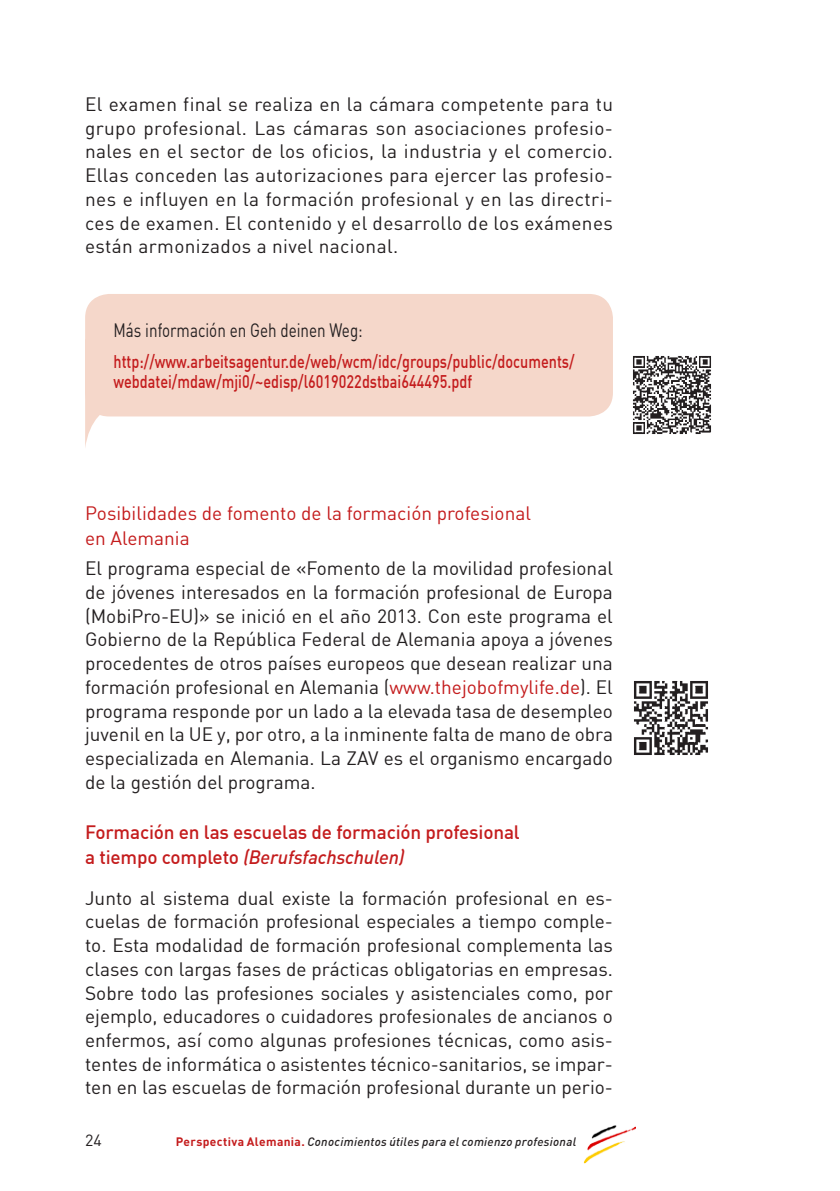
<style>
.page{position:relative;width:840px;height:1191px;background:#fff}
.page>*{position:absolute;margin:0;border:0;box-sizing:border-box;transform-origin:0 0}
.GENERAL-PARRAFO-1{font:19px/23.8px "DIN";color:#231f20;text-align:justify}
.GENERAL-NIVEL-4-ANT{font:500 19px/24.8px "DIN";letter-spacing:-.01em;color:#c41c1d}
.GENERAL-NIVEL-4{font:19px/24.8px "DIN";color:#c41c1d}
.GENERAL-PARRAFO-1-2{font:19px "DIN";color:#231f20;scale:.8 1}
.t1{font:500 18px/20px "DIN";color:#c41c1d;scale:.8 1}
.t2{font:16px "DIN";color:#231f20}
.t3{font:italic 500 12px "DIN";letter-spacing:.025em;color:#231f20}
.s1{color:#c41c1d}
.s2{font-style:italic}
.s3{font-weight:700;font-style:normal;color:#c41c1d}
</style>
<div class="page">
<img style="left:583px;top:1125px;width:52px;height:38px">
<svg style="left:85px;top:397px;width:63px;height:50px"></svg>
<div style="left:85px;top:294px;width:527px;height:122px;background:#f5d7ca;border-radius:24px"></div>
<img style="left:633px;top:356px;width:78px;height:78px">
<img style="left:634px;top:681px;width:74px;height:74px">
<p class="GENERAL-PARRAFO-1" style="left:85px;top:92px;width:529px">El examen final se realiza en la cámara competente para tu grupo profesional. Las cámaras son asociaciones profesio&shy;nales en el sector de los oficios, la industria y el comercio.<br>Ellas conceden las autorizaciones para ejercer las profesio&shy;nes e influyen en la formación profesional y en las directri&shy;ces de examen. El contenido y el desarrollo de los exámenes están armonizados a nivel nacional.</p>
<p class="GENERAL-PARRAFO-1-2" style="left:113px;top:318px;width:313px">Más información en Geh deinen Weg:</p>
<p class="t1" style="left:113px;top:351px;width:577px">http://www.arbeitsagentur.de/web/wcm/idc/groups/public/documents/ webdatei/mdaw/mji0/~edisp/l6019022dstbai644495.pdf</p>
<p class="GENERAL-NIVEL-4" style="left:85px;top:500px;width:447px">Posibilidades de fomento de la formación profesional en Alemania</p>
<p class="GENERAL-PARRAFO-1" style="left:85px;top:556px;width:529px">El programa especial de «Fomento de la movilidad profesional de jóvenes interesados en la formación profesional de Europa (MobiPro-EU)» se inició en el año 2013. Con este programa el Gobierno de la República Federal de Alemania apoya a jóvenes procedentes de otros países europeos que desean realizar una formación profesional en Alemania (<span class="s1">www.thejobofmylife.de</span>). El programa responde por un lado a la elevada tasa de desempleo juvenil en la UE y, por otro, a la inminente falta de mano de obra especializada en Alemania. La ZAV es el organismo encargado de la gestión del programa.</p>
<p class="GENERAL-NIVEL-4-ANT" style="left:85px;top:819px;width:436px">Formación en las escuelas de formación profesional a tiempo completo <span class="s2">(Berufsfachschulen)</span></p>
<p class="GENERAL-PARRAFO-1" style="left:85px;top:885px;width:529px">Junto al sistema dual existe la formación profesional en es&shy;cuelas de formación profesional especiales a tiempo comple&shy;to. Esta modalidad de formación profesional complementa las clases con largas fases de prácticas obligatorias en empresas.<br>Sobre todo las profesiones sociales y asistenciales como, por ejemplo, educadores o cuidadores profesionales de ancianos o enfermos, así como algunas profesiones técnicas, como asis&shy;tentes de informática o asistentes técnico-sanitarios, se impar&shy;ten en las escuelas de formación profesional durante un perio-</p>
<p class="t2" style="left:85px;top:1129px;width:18px">24</p>
<p class="t3" style="left:176px;top:1133px;width:402px"><span class="s3">Perspectiva Alemania.</span> Conocimientos útiles para el comienzo profesional</p>
</div>
